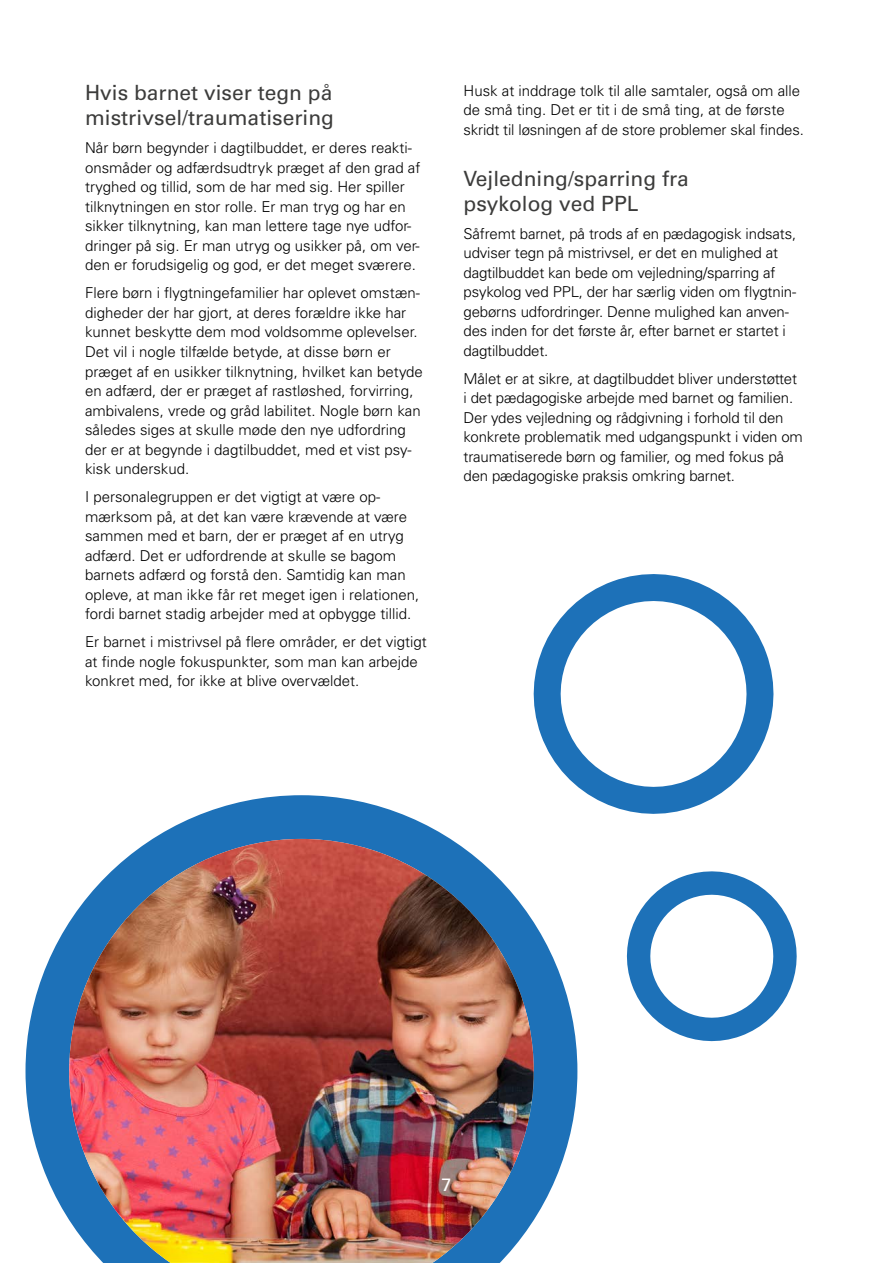
<style>
.page{position:relative;width:893px;height:1263px;background:#fff}
.page>*{position:absolute;margin:0;border:0;box-sizing:border-box;transform-origin:0 0}
.t1{font:21px/25.2px "Univers LT Std";color:#3c3c3b}
.t2{font:18px "Univers LT Std";color:#fff}
.t3{font:300 15px/19.5px "Univers LT Std";color:#000}
</style>
<div class="page">
<svg style="left:626px;top:871px;width:171px;height:171px"></svg>
<svg style="left:533px;top:574px;width:241px;height:240px"></svg>
<svg style="left:26px;top:795px;width:551px;height:425px"></svg>
<img style="left:69px;top:839px;width:465px;height:424px">
<h1 class="t1" style="left:85px;top:80px;width:250px">Hvis barnet viser tegn på mistrivsel/traumatisering</h1>
<p class="t3" style="left:85px;top:138px;width:337px">Når børn begynder i dagtilbuddet, er deres reakti&shy;onsmåder og adfærdsudtryk præget af den grad af tryghed og tillid, som de har med sig. Her spiller tilknytningen en stor rolle. Er man tryg og har en sikker tilknytning, kan man lettere tage nye udfor&shy;dringer på sig. Er man utryg og usikker på, om ver&shy;den er forudsigelig og god, er det meget sværere.</p>
<p class="t3" style="left:85px;top:283px;width:339px">Flere børn i flygtningefamilier har oplevet omstæn&shy;digheder der har gjort, at deres forældre ikke har kunnet beskytte dem mod voldsomme oplevelser.<br>Det vil i nogle tilfælde betyde, at disse børn er præget af en usikker tilknytning, hvilket kan betyde en adfærd, der er præget af rastløshed, forvirring, ambivalens, vrede og gråd labilitet. Nogle børn kan således siges at skulle møde den nye udfordring der er at begynde i dagtilbuddet, med et vist psy&shy;kisk underskud.</p>
<p class="t3" style="left:85px;top:487px;width:336px">I personalegruppen er det vigtigt at være op&shy;mærksom på, at det kan være krævende at være sammen med et barn, der er præget af en utryg adfærd. Det er udfordrende at skulle se bagom barnets adfærd og forstå den. Samtidig kan man opleve, at man ikke får ret meget igen i relationen, fordi barnet stadig arbejder med at opbygge tillid.</p>
<p class="t3" style="left:85px;top:632px;width:343px">Er barnet i mistrivsel på flere områder, er det vigtigt at finde nogle fokuspunkter, som man kan arbejde konkret med, for ikke at blive overvældet.</p>
<p class="t3" style="left:463px;top:81px;width:342px">Husk at inddrage tolk til alle samtaler, også om alle de små ting. Det er tit i de små ting, at de første skridt til løsningen af de store problemer skal findes.</p>
<h1 class="t1" style="left:463px;top:166px;width:227px">Vejledning/sparring fra psykolog ved PPL</h1>
<p class="t3" style="left:463px;top:224px;width:334px">Såfremt barnet, på trods af en pædagogisk indsats, udviser tegn på mistrivsel, er det en mulighed at dagtilbuddet kan bede om vejledning/sparring af psykolog ved PPL, der har særlig viden om flygtnin&shy;gebørns udfordringer. Denne mulighed kan anven&shy;des inden for det første år, efter barnet er startet i dagtilbuddet.</p>
<p class="t3" style="left:463px;top:369px;width:341px">Målet er at sikre, at dagtilbuddet bliver understøttet i det pædagogiske arbejde med barnet og familien.<br>Der ydes vejledning og rådgivning i forhold til den konkrete problematik med udgangspunkt i viden om traumatiserede børn og familier, og med fokus på den pædagogiske praksis omkring barnet.</p>
<p class="t2" style="left:441px;top:1174px;width:12px">7</p>
</div>
